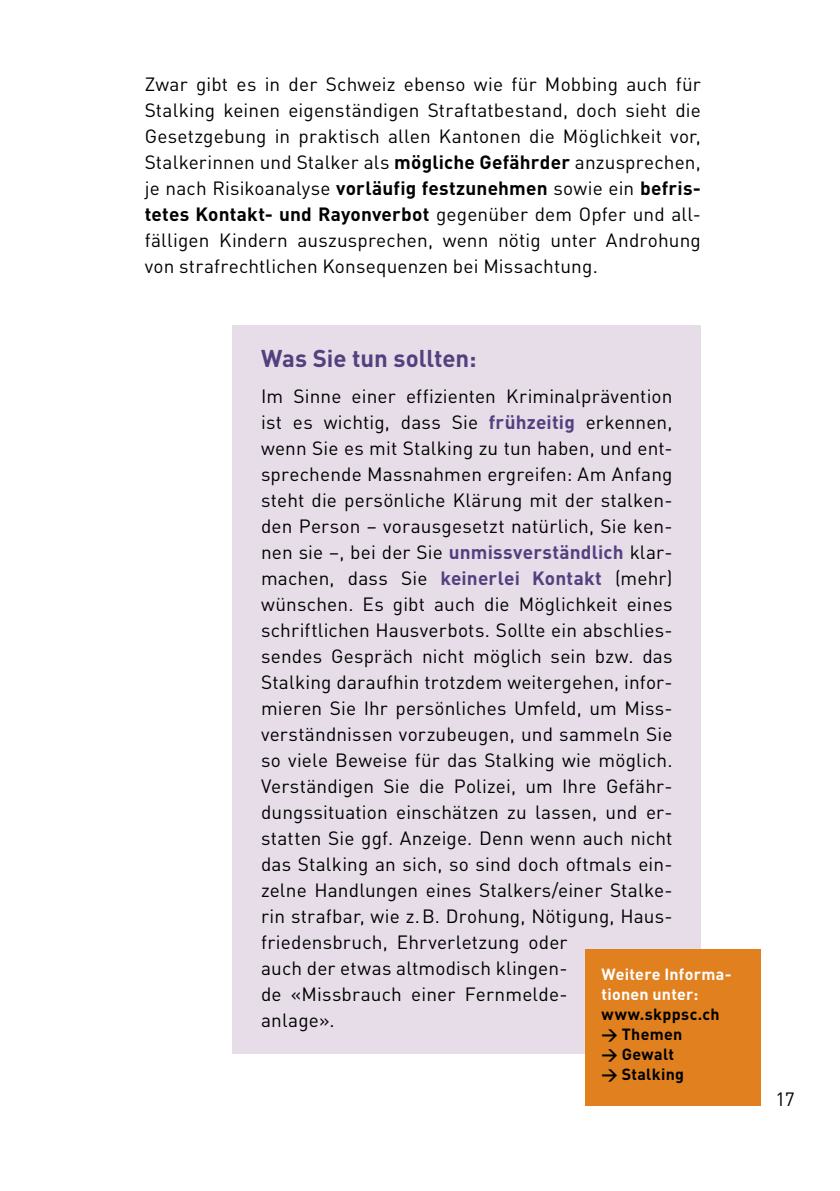
<style>
.page{position:relative;width:840px;height:1191px;background:#fff}
.page>*{position:absolute;margin:0;border:0;box-sizing:border-box;transform-origin:0 0}
.t1{font:700 24px "DIN Weber";letter-spacing:-.005em;color:#52407f}
.t2{font:19px/26px "DIN Weber";letter-spacing:.01em;color:#000;text-align:justify}
.t3{font:700 16px/20px "DIN Weber";letter-spacing:.02em;color:#000}
.t4{font:700 16px/20px "DIN Weber";letter-spacing:.015em;color:#fff}
.s1{font-weight:700}
.s2{font-weight:700;color:#52407f}
</style>
<div class="page">
<div style="left:232px;top:325px;width:468px;height:728px;background:#e6dde8"></div>
<div style="left:584px;top:949px;width:176px;height:157px;background:#e0801f"></div>
<p class="t2" style="left:145px;top:71px;width:557px">Zwar gibt es in der Schweiz ebenso wie für Mobbing auch für Stalking keinen eigenständigen Straftatbestand, doch sieht die Gesetzgebung in praktisch allen Kantonen die Möglichkeit vor, Stalkerinnen und Stalker als <span class="s1">mögliche Gefährder</span> anzusprechen, je nach Risikoanalyse <span class="s1">vorläufig festzunehmen</span> sowie ein <span class="s1">befris&shy;tetes Kontakt- und Rayonverbot</span> gegenüber dem Opfer und all&shy;fälligen Kindern auszusprechen, wenn nötig unter Androhung von strafrechtlichen Konsequenzen bei Missachtung.</p>
<p class="t1" style="left:261px;top:343px;width:217px">Was Sie tun sollten:</p>
<p class="t2" style="left:261px;top:383px;width:413px;text-align:left">Im Sinne einer effizienten Kriminalprävention ist es wichtig, dass Sie <span class="s2">frühzeitig</span> erkennen, wenn Sie es mit Stalking zu tun haben, und ent&shy;sprechende Massnahmen ergreifen: Am Anfang steht die persönliche Klärung mit der stalken&shy;den Person – vorausgesetzt natürlich, Sie ken&shy;nen sie –, bei der Sie <span class="s2">unmissverständlich</span> klar&shy;machen, dass Sie <span class="s2">keinerlei Kontakt</span> (mehr) wünschen. Es gibt auch die Möglichkeit eines schriftlichen Hausverbots. Sollte ein abschlies&shy;sendes Gespräch nicht möglich sein bzw. das Stalking daraufhin trotzdem weitergehen, infor&shy;mieren Sie Ihr persönliches Umfeld, um Miss&shy;verständnissen vorzubeugen, und sammeln Sie so viele Beweise für das Stalking wie möglich.<br>Verständigen Sie die Polizei, um Ihre Gefähr&shy;dungssituation einschätzen zu lassen, und er&shy;statten Sie ggf. Anzeige. Denn wenn auch nicht das Stalking an sich, so sind doch oftmals ein&shy;zelne Handlungen eines Stalkers/einer Stalke&shy;rin strafbar, wie z.B. Drohung, Nötigung, Haus&shy;friedensbruch, Ehrverletzung oder<br>auch der etwas altmodisch klingen-<br>de «Missbrauch einer Fernmelde-<br>anlage».</p>
<p class="t4" style="left:601px;top:963px;width:129px">Weitere Informa&shy;tionen unter:</p>
<p class="t3" style="left:601px;top:1003px;width:119px">www.skppsc.ch &gt; Themen<br>&gt; Gewalt<br>&gt; Stalking</p>
<p class="t2" style="left:775px;top:1085px;width:21px">17</p>
</div>
